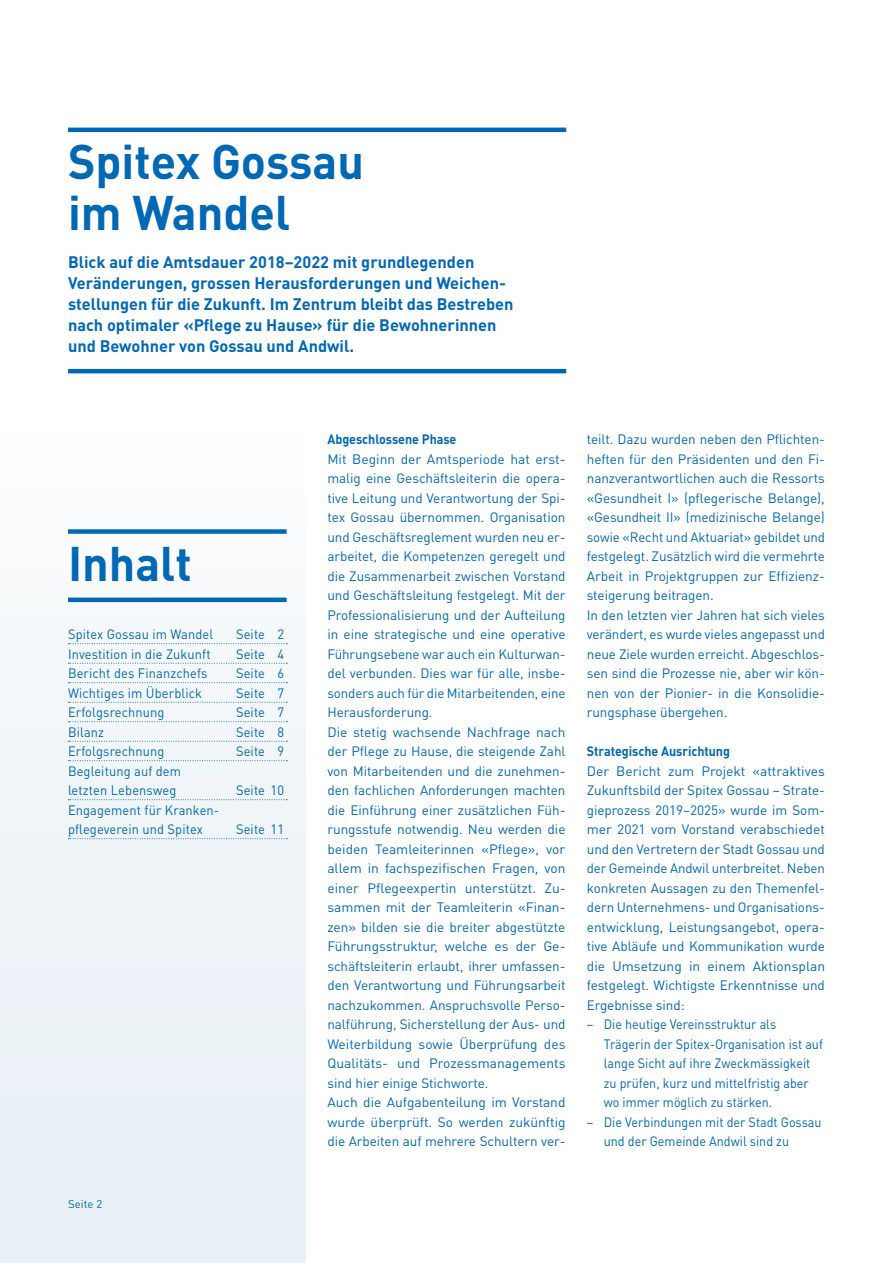
<style>
.page{position:relative;width:893px;height:1263px;background:#fff}
.page>*{position:absolute;margin:0;border:0;box-sizing:border-box;transform-origin:0 0}
.t1{font:700 48px/51px "DIN Pro";color:#0168b5}
.t2{font:700 16.5px/21px "DIN Pro";color:#0168b5}
.t3{font:13.5px/19.5px "DIN Pro";letter-spacing:-.005em;color:#0168b5}
.t4{font:13.5px/19.5px "DIN Pro";letter-spacing:-.005em;color:#0168b5;scale:.95 1}
.t5{font:13.5px/19.5px "DIN Pro";letter-spacing:-.005em;color:#0168b5;scale:.93 1}
.t6{font:700 13.5px "DIN Pro";letter-spacing:-.005em;color:#0168b5;scale:.93 1}
.t7{font:11.25px "DIN Pro";letter-spacing:.01em;color:#0168b5}
</style>
<div class="page">
<div style="left:0;top:434px;width:306px;height:829px;background:#eaf1f6"></div>
<svg style="left:68px;top:643px;width:219px;height:1px"></svg>
<svg style="left:68px;top:663px;width:219px;height:1px"></svg>
<svg style="left:68px;top:682px;width:219px;height:1px"></svg>
<svg style="left:68px;top:702px;width:219px;height:1px"></svg>
<svg style="left:68px;top:721px;width:219px;height:1px"></svg>
<svg style="left:68px;top:741px;width:219px;height:1px"></svg>
<svg style="left:68px;top:760px;width:219px;height:1px"></svg>
<svg style="left:68px;top:799px;width:219px;height:1px"></svg>
<svg style="left:68px;top:838px;width:219px;height:1px"></svg>
<div style="left:68px;top:529px;width:219px;height:5px;background:#0168b5"></div>
<hr style="left:68px;top:598px;width:219px;height:4px;background:#0168b5">
<hr style="left:68px;top:128px;width:498px;height:4px;background:#0168b5">
<hr style="left:68px;top:369px;width:498px;height:4px;background:#0168b5">
<h1 class="t1" style="left:68px;top:134px;width:298px">Spitex Gossau im Wandel</h1>
<p class="t2" style="left:68px;top:251px;width:447px">Blick auf die Amtsdauer 2018–2022 mit grundlegenden Veränderungen, grossen Herausforderungen und Weichen&shy;stellungen für die Zukunft. Im Zentrum bleibt das Bestreben nach optimaler «Pflege zu Hause» für die Bewohnerinnen und Bewohner von Gossau und Andwil.</p>
<h1 class="t1" style="left:68px;top:536px;width:125px">Inhalt</h1>
<p class="t4" style="left:68px;top:624px;width:154px">Spitex Gossau im Wandel</p>
<p class="t4" style="left:236px;top:624px;width:52px">Seite 2</p>
<p class="t4" style="left:68px;top:643px;width:152px">Investition in die Zukunft</p>
<p class="t4" style="left:236px;top:643px;width:52px">Seite 4</p>
<p class="t4" style="left:68px;top:663px;width:148px">Bericht des Finanzchefs</p>
<p class="t4" style="left:236px;top:663px;width:52px">Seite 6</p>
<p class="t4" style="left:68px;top:682px;width:143px">Wichtiges im Überblick</p>
<p class="t4" style="left:236px;top:682px;width:52px">Seite 7</p>
<p class="t4" style="left:68px;top:702px;width:103px">Erfolgsrechnung</p>
<p class="t4" style="left:236px;top:702px;width:52px">Seite 7</p>
<p class="t4" style="left:68px;top:721px;width:40px">Bilanz</p>
<p class="t4" style="left:236px;top:721px;width:52px">Seite 8</p>
<p class="t4" style="left:68px;top:741px;width:103px">Erfolgsrechnung</p>
<p class="t4" style="left:236px;top:741px;width:52px">Seite 9</p>
<p class="t4" style="left:68px;top:760px;width:121px">Begleitung auf dem letzten Lebensweg</p>
<p class="t4" style="left:236px;top:780px;width:52px">Seite 10</p>
<p class="t4" style="left:68px;top:799px;width:161px">Engagement für Kranken&shy;pflegeverein und Spitex</p>
<p class="t4" style="left:236px;top:819px;width:52px">Seite 11</p>
<p class="t7" style="left:68px;top:1196px;width:36px">Seite 2</p>
<p class="t6" style="left:327px;top:430px;width:140px">Abgeschlossene Phase</p>
<p class="t3" style="left:327px;top:448px;width:240px">Mit Beginn der Amtsperiode hat erst&shy;malig eine Geschäftsleiterin die opera&shy;tive Leitung und Verantwortung der Spi&shy;tex Gossau übernommen. Organisation und Geschäftsreglement wurden neu er&shy;arbeitet, die Kompetenzen geregelt und die Zusammenarbeit zwischen Vorstand und Geschäftsleitung festgelegt. Mit der Professionalisierung und der Aufteilung in eine strategische und eine operative Führungsebene war auch ein Kulturwan&shy;del verbunden. Dies war für alle, insbe&shy;sonders auch für die Mitarbeitenden, eine Herausforderung.<br>Die stetig wachsende Nachfrage nach der Pflege zu Hause, die steigende Zahl von Mitarbeitenden und die zunehmen&shy;den fachlichen Anforderungen machten die Einführung einer zusätzlichen Füh&shy;rungsstufe notwendig. Neu werden die beiden Teamleiterinnen «Pflege», vor allem in fachspezifischen Fragen, von einer Pflegeexpertin unterstützt. Zu&shy;sammen mit der Teamleiterin «Finan&shy;zen» bilden sie die breiter abgestützte Führungsstruktur, welche es der Ge&shy;schäftsleiterin erlaubt, ihrer umfassen&shy;den Verantwortung und Führungsarbeit nachzukommen. Anspruchsvolle Perso&shy;nalführung, Sicherstellung der Aus- und Weiterbildung sowie Überprüfung des Qualitäts- und Prozessmanagements sind hier einige Stichworte.<br>Auch die Aufgabenteilung im Vorstand wurde überprüft. So werden zukünftig die Arbeiten auf mehrere Schultern ver-</p>
<p class="t3" style="left:587px;top:429px;width:240px">teilt. Dazu wurden neben den Pflichten&shy;heften für den Präsidenten und den Fi&shy;nanzverantwortlichen auch die Ressorts «Gesundheit I» (pflegerische Belange), «Gesundheit II» (medizinische Belange) sowie «Recht und Aktuariat» gebildet und festgelegt. Zusätzlich wird die vermehrte Arbeit in Projektgruppen zur Effizienz&shy;steigerung beitragen.<br>In den letzten vier Jahren hat sich vieles verändert, es wurde vieles angepasst und neue Ziele wurden erreicht. Abgeschlos&shy;sen sind die Prozesse nie, aber wir kön&shy;nen von der Pionier- in die Konsolidie&shy;rungsphase übergehen.</p>
<p class="t6" style="left:587px;top:742px;width:156px">Strategische Ausrichtung</p>
<p class="t3" style="left:587px;top:760px;width:240px;text-align:justify">Der Bericht zum Projekt «attraktives Zukunftsbild der Spitex Gossau – Strate&shy;gieprozess 2019–2025» wurde im Som&shy;mer 2021 vom Vorstand verabschiedet und den Vertretern der Stadt Gossau und der Gemeinde Andwil unterbreitet. Neben konkreten Aussagen zu den Themenfel&shy;dern Unternehmens- und Organisations&shy;entwicklung, Leistungsangebot, opera&shy;tive Abläufe und Kommunikation wurde die Umsetzung in einem Aktionsplan festgelegt. Wichtigste Erkenntnisse und Ergebnisse sind:</p>
<p class="t5" style="left:604px;top:1014px;width:237px;text-indent:-17px">– Die heutige Vereinsstruktur als Trägerin der Spitex-Organisation ist auf lange Sicht auf ihre Zweckmässigkeit zu prüfen, kurz und mittelfristig aber wo immer möglich zu stärken.</p>
<p class="t5" style="left:604px;top:1111px;width:236px;text-indent:-17px">– Die Verbindungen mit der Stadt Gossau und der Gemeinde Andwil sind zu</p>
</div>
